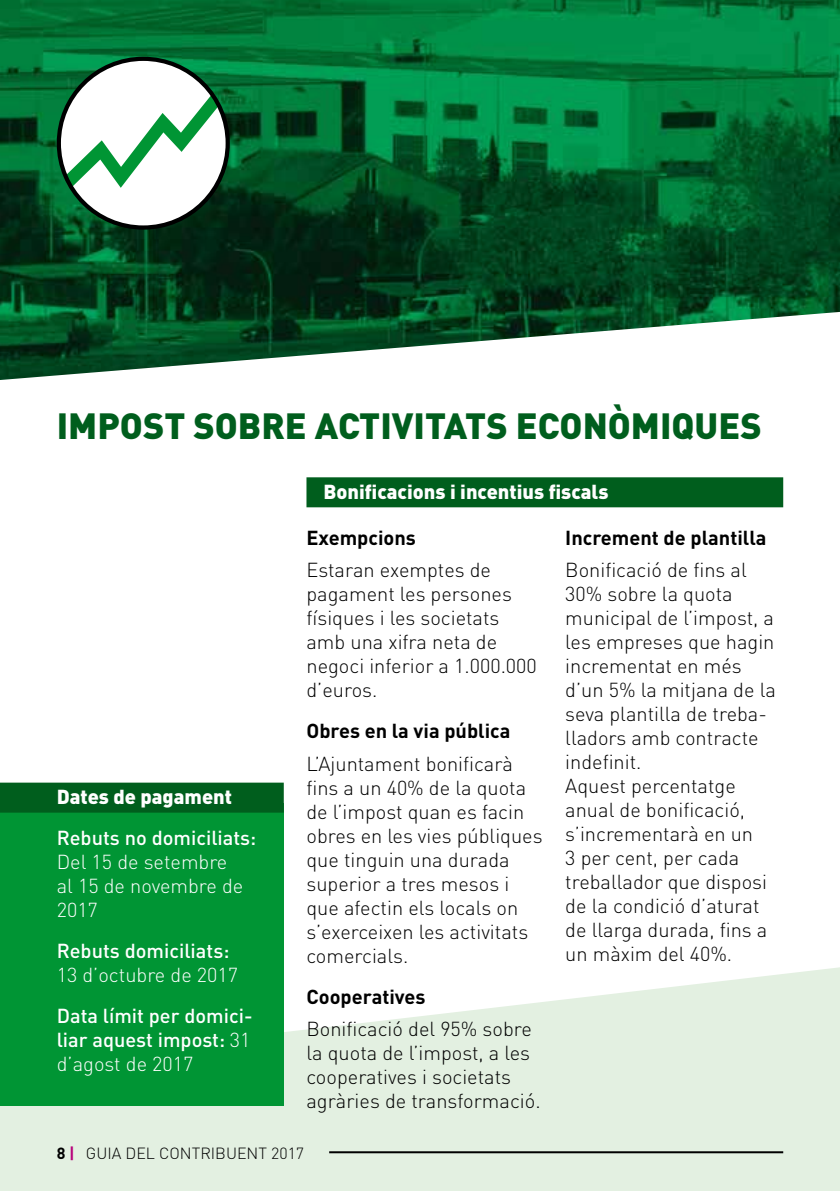
<style>
.page{position:relative;width:840px;height:1191px;background:#fff}
.page>*{position:absolute;margin:0;border:0;box-sizing:border-box;transform-origin:0 0}
.t1{font:900 36px "DIN";color:#005e1d}
.t2{font:300 20px/24px "DIN";color:#000}
.t3{font:500 20px/24px "DIN";color:#fff;text-align:justify}
.t4{font:700 20px "DIN";color:#000}
.t5{font:300 20px/24px "DIN";color:#fff}
.t6{font:900 20px "DIN";color:#fff}
.t7{font:300 16px "DIN";color:#000}
.s1{font-weight:300}
.s2{font-weight:700}
.s3{font-weight:700;color:#b7007a}
</style>
<div class="page">
<svg style="left:839px;top:967px;width:1px;height:224px"></svg>
<svg style="left:0;top:967px;width:839px;height:224px;background:#e5f1e3"></svg>
<img style="left:0;top:0;width:839px;height:380px">
<div style="left:59px;top:59px;width:168px;height:168px;background:#fff;border-radius:50%"></div>
<svg style="left:62px;top:85px;width:157px;height:111px"></svg>
<div style="left:57px;top:57px;width:173px;height:173px;border:4px solid #000;border-radius:50%"></div>
<div style="left:0;top:803px;width:283px;height:303px;background:#009534"></div>
<div style="left:0;top:782px;width:283px;height:30px;background:#005e1d"></div>
<div style="left:306px;top:477px;width:476px;height:30px;background:#005e1d"></div>
<hr style="left:329px;top:1151px;width:453px;height:2px;background:#000">
<h1 class="t1" style="left:57px;top:401px;width:706px">IMPOST SOBRE ACTIVITATS ECONÒMIQUES</h1>
<p class="t6" style="left:57px;top:783px;width:177px">Dates de pagament</p>
<p class="t3" style="left:57px;top:825px;width:201px">Rebuts no domiciliats:</p>
<p class="t5" style="left:57px;top:849px;width:188px">Del 15 de setembre al 15 de novembre de<br>2017</p>
<p class="t3" style="left:57px;top:938px;width:174px">Rebuts domiciliats:</p>
<p class="t5" style="left:57px;top:962px;width:183px">13 d’octubre de 2017</p>
<p class="t3" style="left:57px;top:1003px;width:197px">Data límit per domici&shy;liar aquest impost: <span class="s1">31 d’agost de 2017</span></p>
<p class="t6" style="left:323px;top:478px;width:286px">Bonificacions i incentius fiscals</p>
<p class="t4" style="left:565px;top:524px;width:203px">Increment de plantilla</p>
<p class="t2" style="left:565px;top:558px;width:212px">Bonificació de fins al<br>30% sobre la quota municipal de l’impost, a les empreses que hagin incrementat en més d’un 5% la mitjana de la seva plantilla de treba&shy;lladors amb contracte indefinit.<br>Aquest percentatge anual de bonificació, s’incrementarà en un<br>3 per cent, per cada treballador que disposi de la condició d’aturat de llarga durada, fins a un màxim del 40%.</p>
<p class="t4" style="left:306px;top:524px;width:111px">Exempcions</p>
<p class="t2" style="left:306px;top:558px;width:232px">Estaran exemptes de pagament les persones físiques i les societats amb una xifra neta de negoci inferior a 1.000.000 d’euros.</p>
<p class="t4" style="left:306px;top:718px;width:205px">Obres en la via pública</p>
<p class="t2" style="left:306px;top:751px;width:237px">L’Ajuntament bonificarà fins a un 40% de la quota de l’impost quan es facin obres en les vies públiques que tinguin una durada superior a tres mesos i que afectin els locals on s’exerceixen les activitats comercials.</p>
<p class="t4" style="left:306px;top:983px;width:121px">Cooperatives</p>
<p class="t2" style="left:306px;top:1017px;width:235px">Bonificació del 95% sobre la quota de l’impost, a les cooperatives i societats agràries de transformació.</p>
<p class="t7" style="left:57px;top:1143px;width:249px"><span class="s2">8</span> <span class="s3">|</span> GUIA DEL CONTRIBUENT 2017</p>
</div>
